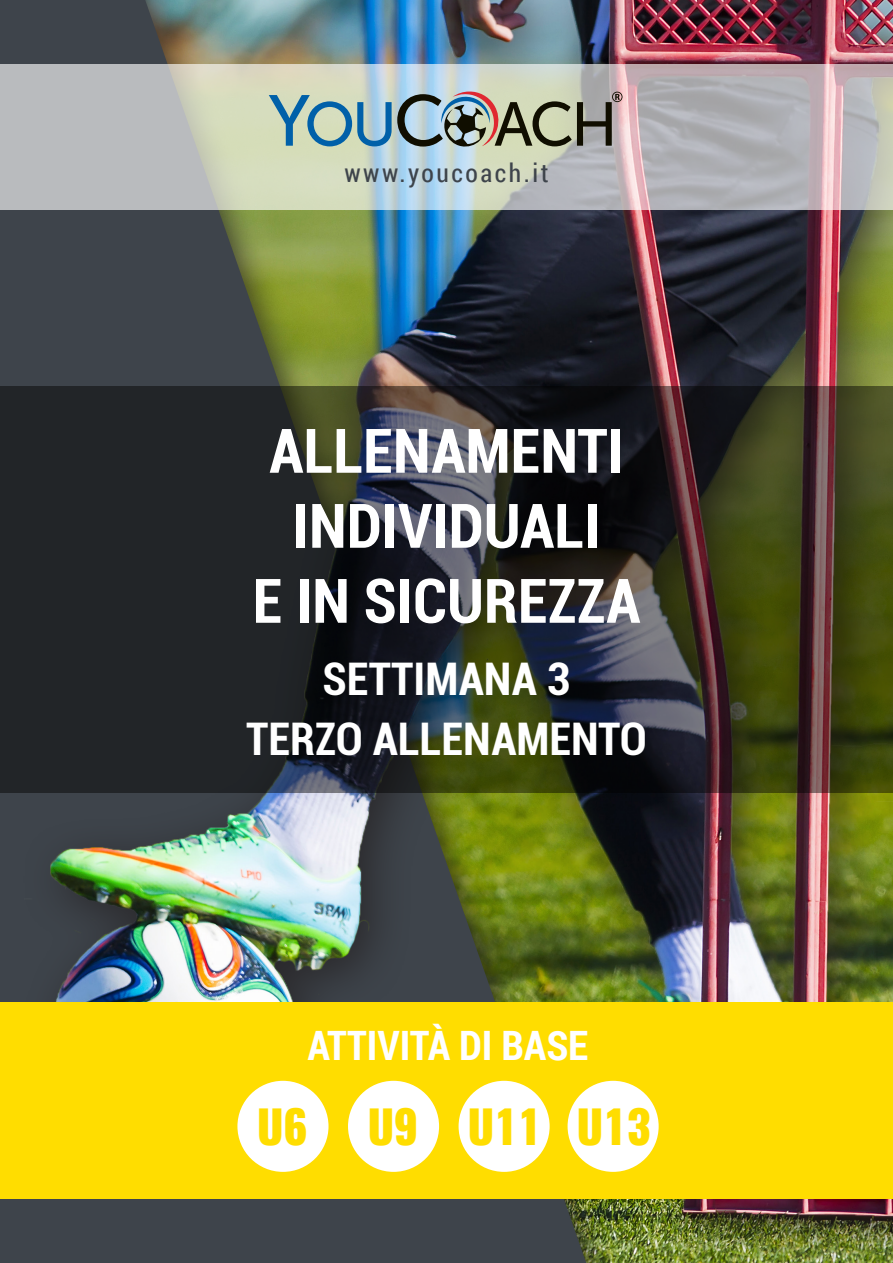
<style>
.page{position:relative;width:893px;height:1263px;background:#fff}
.page>*{position:absolute;margin:0;border:0;box-sizing:border-box;transform-origin:0 0}
.t1{font:700 condensed 61.5px "Roboto";color:#fff}
.t2{font:700 condensed 45px "Roboto";color:#fff}
.t3{font:800 45px "Oswald";letter-spacing:-.02em;color:#fd0}
.t4{font:700 40.5px "Roboto Condensed";color:#fff}
.t5{font:25.5px "Roboto Condensed";letter-spacing:.1em;color:#3e444b}
</style>
<div class="page">
<div style="left:19px;top:0;width:874px;height:1263px;background:#231f20;opacity:.75"></div>
<svg style="left:0;top:64px;width:893px;height:145px"></svg>
<svg style="left:269px;top:91px;width:353px;height:56px"></svg>
<div style="left:0;top:1002px;width:893px;height:197px;background:#fd0"></div>
<div style="left:237px;top:1081px;width:91px;height:91px;background:#fff;border-radius:50%"></div>
<div style="left:459px;top:1081px;width:91px;height:91px;background:#fff;border-radius:50%"></div>
<div style="left:348px;top:1081px;width:91px;height:91px;background:#fff;border-radius:50%"></div>
<div style="left:568px;top:1081px;width:91px;height:91px;background:#fff;border-radius:50%"></div>
<svg style="left:0;top:386px;width:893px;height:407px"></svg>
<p class="t5" style="left:344px;top:155px;width:206px">www.youcoach.it</p>
<p class="t1" style="left:269px;top:408px;width:356px">ALLENAMENTI</p>
<p class="t1" style="left:293px;top:483px;width:309px">INDIVIDUALI</p>
<p class="t1" style="left:253px;top:558px;width:389px">E IN SICUREZZA</p>
<p class="t2" style="left:322px;top:647px;width:249px">SETTIMANA 3</p>
<p class="t2" style="left:246px;top:707px;width:402px">TERZO ALLENAMENTO</p>
<p class="t4" style="left:307px;top:1017px;width:282px">ATTIVITÀ DI BASE</p>
<p class="t3" style="left:257px;top:1094px;width:52px">U6</p>
<p class="t3" style="left:367px;top:1094px;width:52px">U9</p>
<p class="t3" style="left:467px;top:1094px;width:76px">U11</p>
<p class="t3" style="left:576px;top:1094px;width:76px">U13</p>
</div>
